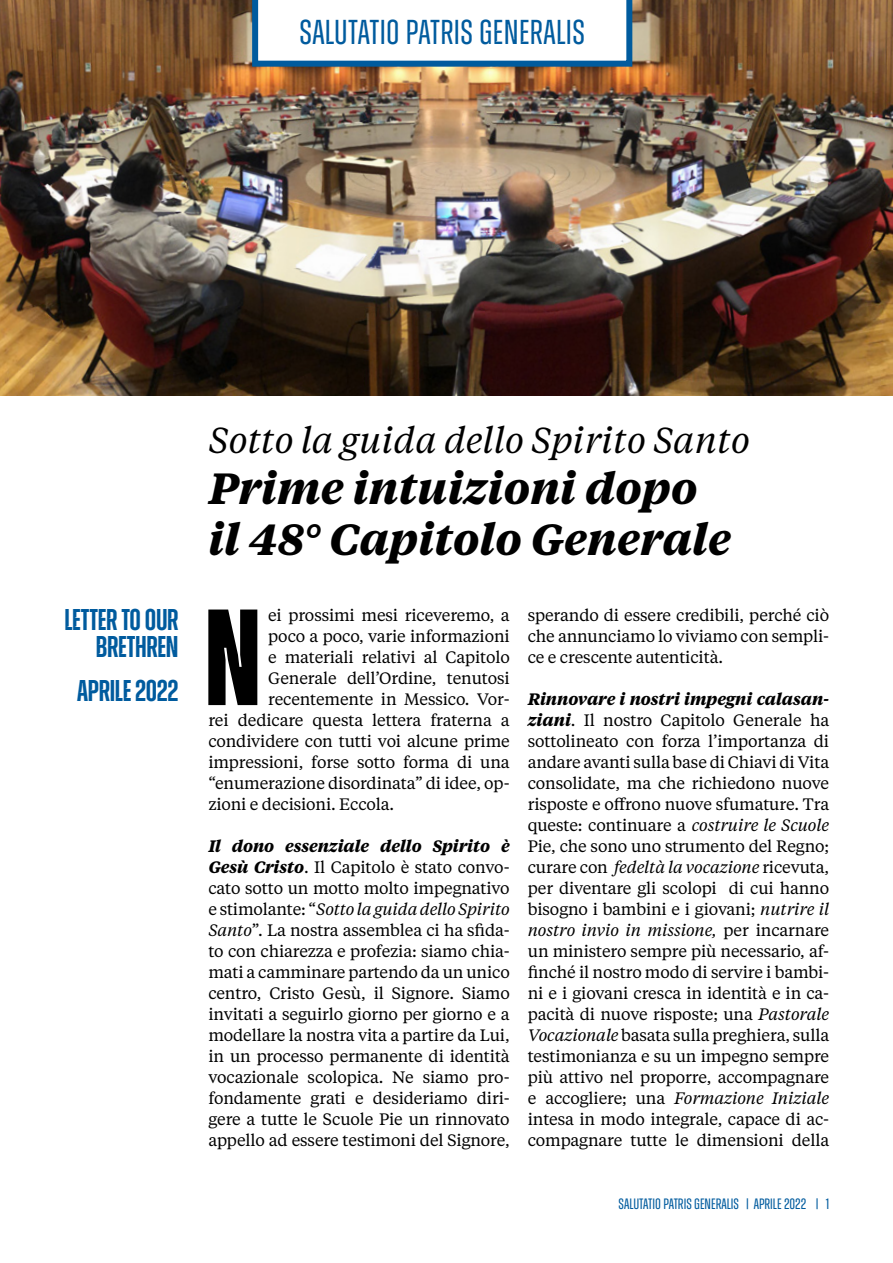
<style>
.page{position:relative;width:893px;height:1263px;background:#fff}
.page>*{position:absolute;margin:0;border:0;box-sizing:border-box;transform-origin:0 0}
.t1{font:700 136.5px "Zuume Cut";color:#000}
.t2{font:italic 700 43.5px/51px "Tiempos Text";color:#000}
.t3{font:italic 36px "Tiempos Text";color:#000}
.t4{font:34.5px "Zuume Cut";letter-spacing:.01em;color:#005b9e}
.t5{font:600 30px/27px "Zuume Cut";letter-spacing:-.01em;color:#005b9e;text-align:right}
.t6{font:16.5px/21px "Tiempos Text";letter-spacing:-.01em;color:#000;text-align:justify}
.t7{font:15px "Zuume Cut";color:#005b9e}
.s1{font-weight:700;font-style:italic}
.s2{font-style:italic}
</style>
<div class="page">
<img style="left:0;top:0;width:893px;height:395px">
<svg style="left:252px;top:0;width:380px;height:67px"></svg>
<h3 class="t4" style="left:299px;top:14px;width:287px">SALUTATIO PATRIS GENERALIS</h3>
<h3 class="t5" style="left:64px;top:606px;width:116px">LETTER TO OUR<br>BRETHREN</h3>
<h3 class="t5" style="left:77px;top:677px;width:103px">APRILE 2022</h3>
<h3 class="t3" style="left:208px;top:416px;width:543px">Sotto la guida dello Spirito Santo</h3>
<h2 class="t2" style="left:208px;top:460px;width:524px">Prime intuizioni dopo il 48° Capitolo Generale</h2>
<h1 class="t1" style="left:204px;top:586px;width:58px">N</h1>
<p class="t6" style="left:268px;top:604px;width:243px">ei prossimi mesi riceveremo, a</p>
<p class="t6" style="left:268px;top:625px;width:243px">poco a poco, varie informazioni</p>
<p class="t6" style="left:268px;top:646px;width:243px">e materiali relativi al Capitolo</p>
<p class="t6" style="left:268px;top:667px;width:243px">Generale dell’Ordine, tenutosi</p>
<p class="t6" style="left:268px;top:688px;width:243px">recentemente in Messico. Vor-</p>
<p class="t6" style="left:208px;top:709px;width:303px">rei dedicare questa lettera fraterna a</p>
<p class="t6" style="left:208px;top:730px;width:303px">condividere con tutti voi alcune prime</p>
<p class="t6" style="left:208px;top:751px;width:303px">impressioni, forse sotto forma di una</p>
<p class="t6" style="left:208px;top:772px;width:303px">“enumerazione disordinata” di idee, op-</p>
<p class="t6" style="left:208px;top:793px;width:187px">zioni e decisioni. Eccola.</p>
<p class="t6" style="left:208px;top:835px;width:303px"><span class="s1">Il dono essenziale dello Spirito è Gesù Cristo</span>. Il Capitolo è stato convo&shy;cato sotto un motto molto impegnativo e stimolante: “<span class="s2">Sotto la guida dello Spirito Santo</span>”. La nostra assemblea ci ha sfida&shy;to con chiarezza e profezia: siamo chia&shy;mati a camminare partendo da un unico centro, Cristo Gesù, il Signore. Siamo invitati a seguirlo giorno per giorno e a modellare la nostra vita a partire da Lui, in un processo permanente di identità vocazionale scolopica. Ne siamo pro&shy;fondamente grati e desideriamo diri&shy;gere a tutte le Scuole Pie un rinnovato appello ad essere testimoni del Signore,</p>
<p class="t6" style="left:528px;top:604px;width:303px">sperando di essere credibili, perché ciò che annunciamo lo viviamo con sempli&shy;ce e crescente autenticità.</p>
<p class="t6" style="left:528px;top:688px;width:303px"><span class="s1">Rinnovare i nostri impegni calasan&shy;ziani</span>. Il nostro Capitolo Generale ha sottolineato con forza l’importanza di andare avanti sulla base di Chiavi di Vita consolidate, ma che richiedono nuove risposte e offrono nuove sfumature. Tra queste: continuare a <span class="s2">costruire le Scuole </span>Pie, che sono uno strumento del Regno; curare con <span class="s2">fedeltà la vocazione</span> ricevuta, per diventare gli scolopi di cui hanno bisogno i bambini e i giovani; <span class="s2">nutrire il nostro invio in missione,</span> per incarnare un ministero sempre più necessario, af&shy;finché il nostro modo di servire i bambi&shy;ni e i giovani cresca in identità e in ca&shy;pacità di nuove risposte; una <span class="s2">Pastorale Vocazionale</span> basata sulla preghiera, sulla testimonianza e su un impegno sempre più attivo nel proporre, accompagnare e accogliere; una <span class="s2">Formazione Iniziale </span>intesa in modo integrale, capace di ac&shy;compagnare tutte le dimensioni della</p>
<p class="t7" style="left:619px;top:1196px;width:212px">SALUTATIO PATRIS GENERALIS | APRILE 2022 | 1</p>
</div>
